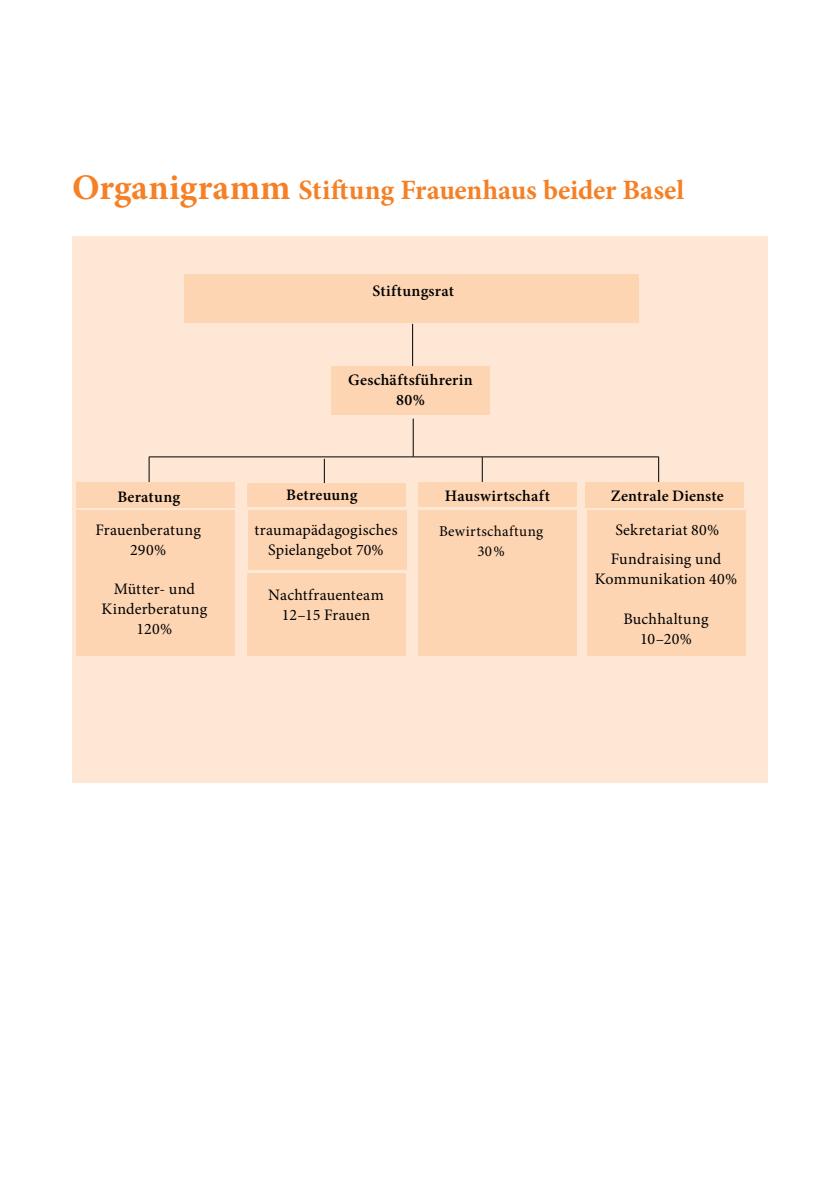
<style>
.page{position:relative;width:840px;height:1191px;background:#fff}
.page>*{position:absolute;margin:0;border:0;box-sizing:border-box;transform-origin:0 0}
.t1{font:700 28px "Minion Pro";letter-spacing:-.005em;color:#f58025}
.t2{font:16px/20px "Minion Pro";letter-spacing:.01em;color:#000;text-align:center}
.t3{font:600 16px/20px "Minion Pro";letter-spacing:.015em;color:#000;text-align:center}
.t4{font:15px/20px "Minion Pro";letter-spacing:.025em;color:#000;text-align:center}
.s1{font-size:36px}
</style>
<div class="page">
<div style="left:72px;top:236px;width:695px;height:547px;background:#fee8d5"></div>
<hr style="left:412px;top:324px;width:1px;height:42px;background:#000">
<hr style="left:481px;top:457px;width:1px;height:33px;background:#000">
<hr style="left:149px;top:456px;width:509px;height:1px;background:#000">
<svg style="left:149px;top:457px;width:1px;height:25px"></svg>
<svg style="left:658px;top:456px;width:1px;height:26px"></svg>
<hr style="left:324px;top:459px;width:1px;height:33px;background:#000">
<hr style="left:412px;top:418px;width:1px;height:38px;background:#000">
<div style="left:248px;top:510px;width:158px;height:59px;background:#fdd5b3"></div>
<div style="left:417px;top:510px;width:159px;height:145px;background:#fdd5b3"></div>
<div style="left:586px;top:510px;width:159px;height:145px;background:#fdd5b3"></div>
<div style="left:247px;top:483px;width:159px;height:23px;background:#fdd5b3"></div>
<div style="left:417px;top:482px;width:159px;height:25px;background:#fdd5b3"></div>
<div style="left:585px;top:482px;width:158px;height:25px;background:#fdd5b3"></div>
<div style="left:184px;top:274px;width:454px;height:49px;background:#fdd5b3"></div>
<div style="left:76px;top:482px;width:159px;height:25px;background:#fdd5b3"></div>
<div style="left:331px;top:366px;width:159px;height:48px;background:#fdd5b3"></div>
<div style="left:76px;top:510px;width:159px;height:145px;background:#fdd5b3"></div>
<div style="left:247px;top:572px;width:159px;height:83px;background:#fdd5b3"></div>
<h1 class="t1" style="left:72px;top:170px;width:613px"><span class="s1">Organigramm</span> Stiftung Frauenhaus beider Basel</h1>
<p class="t3" style="left:372px;top:281px;width:83px">Stiftungsrat</p>
<p class="t3" style="left:348px;top:370px;width:126px">Geschäftsführerin<br>80%</p>
<p class="t3" style="left:117px;top:486px;width:64px">Beratung</p>
<p class="t3" style="left:286px;top:484px;width:73px">Betreuung</p>
<p class="t3" style="left:444px;top:486px;width:106px">Hauswirtschaft</p>
<p class="t3" style="left:610px;top:486px;width:114px">Zentrale Dienste</p>
<p class="t2" style="left:95px;top:519px;width:107px">Frauenberatung<br>290%</p>
<p class="t2" style="left:101px;top:579px;width:107px">Mütter- und<br>Kinderberatung<br>120%</p>
<p class="t2" style="left:254px;top:520px;width:145px">traumapädagogisches<br>Spielangebot 70%</p>
<p class="t2" style="left:268px;top:585px;width:117px">Nachtfrauenteam<br>12–15 Frauen</p>
<p class="t4" style="left:439px;top:521px;width:105px">Bewirtschaftung<br>30%</p>
<p class="t2" style="left:615px;top:519px;width:105px">Sekretariat 80%</p>
<p class="t2" style="left:594px;top:549px;width:144px">Fundraising und<br>Kommunikation 40%</p>
<p class="t2" style="left:623px;top:609px;width:87px">Buchhaltung<br>10–20%</p>
</div>
